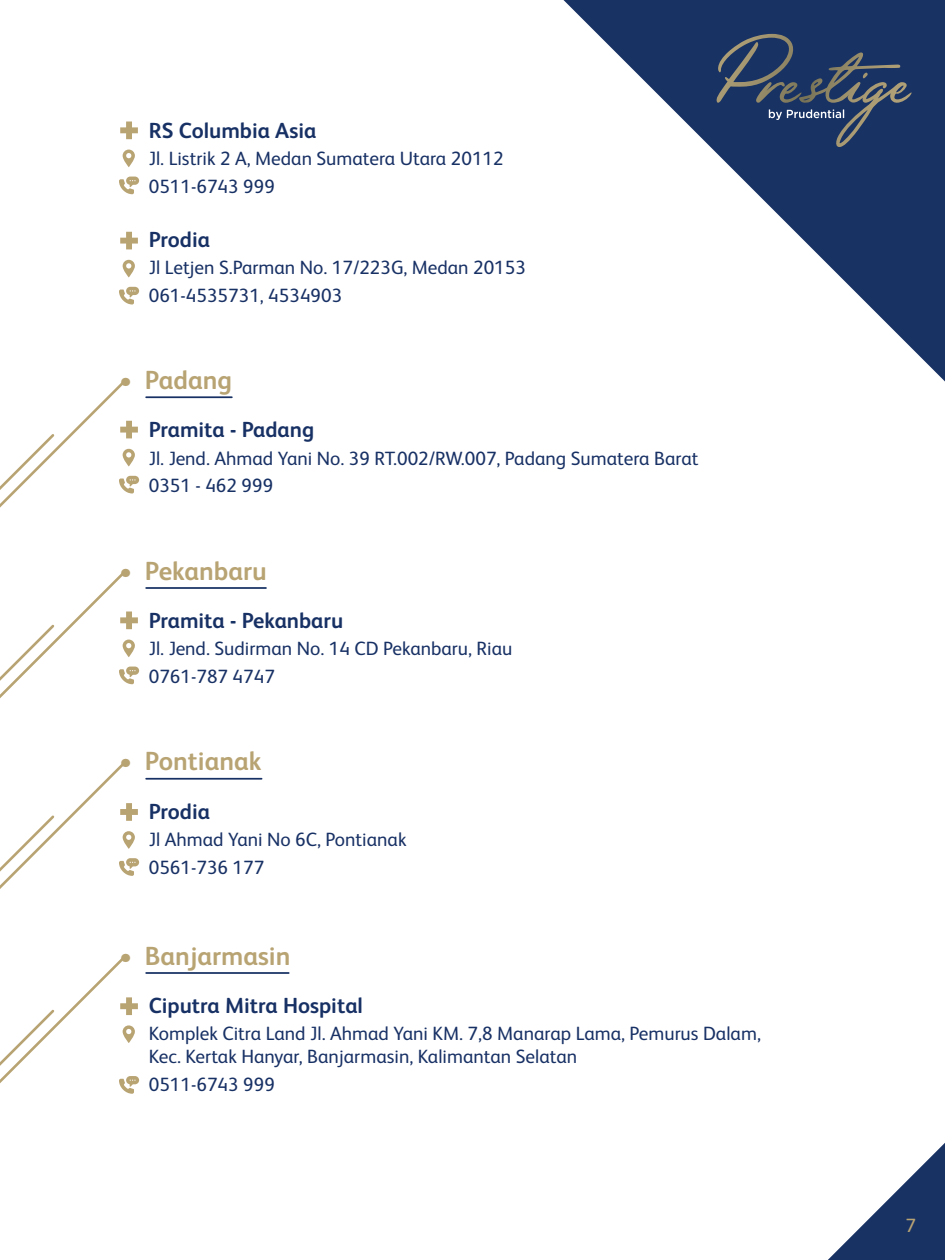
<style>
.page{position:relative;width:945px;height:1260px;background:#fff}
.page>*{position:absolute;margin:0;border:0;box-sizing:border-box;transform-origin:0 0}
.t1{font:700 26.25px "FS Albert Pro";color:#b8a373}
.t2{font:700 21.88px "FS Albert Pro";color:#183165}
.t3{font:19.25px/27.5px "FS Albert Pro";color:#183165}
.t4{font:19.25px "FS Albert Pro";color:#b8a373}
</style>
<div class="page">
<svg style="left:123px;top:150px;width:12px;height:17px"></svg>
<svg style="left:119px;top:177px;width:20px;height:17px"></svg>
<svg style="left:120px;top:122px;width:18px;height:17px"></svg>
<svg style="left:123px;top:260px;width:12px;height:17px"></svg>
<svg style="left:119px;top:287px;width:20px;height:17px"></svg>
<svg style="left:120px;top:232px;width:18px;height:17px"></svg>
<svg style="left:0;top:378px;width:139px;height:130px"></svg>
<hr style="left:146px;top:396px;width:86px;height:2px;background:#183165">
<svg style="left:0;top:569px;width:139px;height:129px"></svg>
<hr style="left:146px;top:587px;width:120px;height:2px;background:#183165">
<svg style="left:0;top:760px;width:139px;height:129px"></svg>
<hr style="left:146px;top:778px;width:116px;height:2px;background:#183165">
<svg style="left:0;top:954px;width:139px;height:140px"></svg>
<hr style="left:146px;top:972px;width:143px;height:2px;background:#183165">
<svg style="left:564px;top:0;width:381px;height:382px"></svg>
<svg style="left:717px;top:34px;width:195px;height:113px;background:#2d4166"></svg>
<svg style="left:828px;top:1143px;width:117px;height:117px"></svg>
<p class="t2" style="left:149px;top:115px;width:169px">RS Columbia Asia</p>
<p class="t3" style="left:149px;top:144px;width:357px">Jl. Listrik 2 A, Medan Sumatera Utara 20112<br>0511-6743 999</p>
<p class="t2" style="left:149px;top:224px;width:63px">Prodia</p>
<p class="t3" style="left:149px;top:252px;width:379px">Jl Letjen S.Parman No. 17/223G, Medan 20153<br>061-4535731, 4534903</p>
<h1 class="t1" style="left:119px;top:361px;width:115px">• Padang</h1>
<p class="t2" style="left:149px;top:414px;width:167px">Pramita - Padang</p>
<p class="t3" style="left:149px;top:443px;width:551px">Jl. Jend. Ahmad Yani No. 39 RT.002/RW.007, Padang Sumatera Barat<br>0351 - 462 999</p>
<h1 class="t1" style="left:119px;top:552px;width:149px">• Pekanbaru</h1>
<p class="t2" style="left:149px;top:605px;width:196px">Pramita - Pekanbaru</p>
<p class="t3" style="left:149px;top:634px;width:365px">Jl. Jend. Sudirman No. 14 CD Pekanbaru, Riau<br>0761-787 4747</p>
<h1 class="t1" style="left:119px;top:743px;width:144px">• Pontianak</h1>
<p class="t2" style="left:149px;top:796px;width:63px">Prodia</p>
<p class="t3" style="left:149px;top:824px;width:259px">Jl Ahmad Yani No 6C, Pontianak<br>0561-736 177</p>
<h1 class="t1" style="left:119px;top:937px;width:173px">• Banjarmasin</h1>
<p class="t2" style="left:149px;top:990px;width:216px">Ciputra Mitra Hospital</p>
<p class="t3" style="left:149px;top:1021px;width:614px;line-height:23.1px">Komplek Citra Land Jl. Ahmad Yani KM. 7,8 Manarap Lama, Pemurus Dalam,<br>Kec. Kertak Hanyar, Banjarmasin, Kalimantan Selatan</p>
<p class="t3" style="left:149px;top:1069px;width:128px">0511-6743 999</p>
<p class="t4" style="left:906px;top:1212px;width:12px">7</p>
</div>
